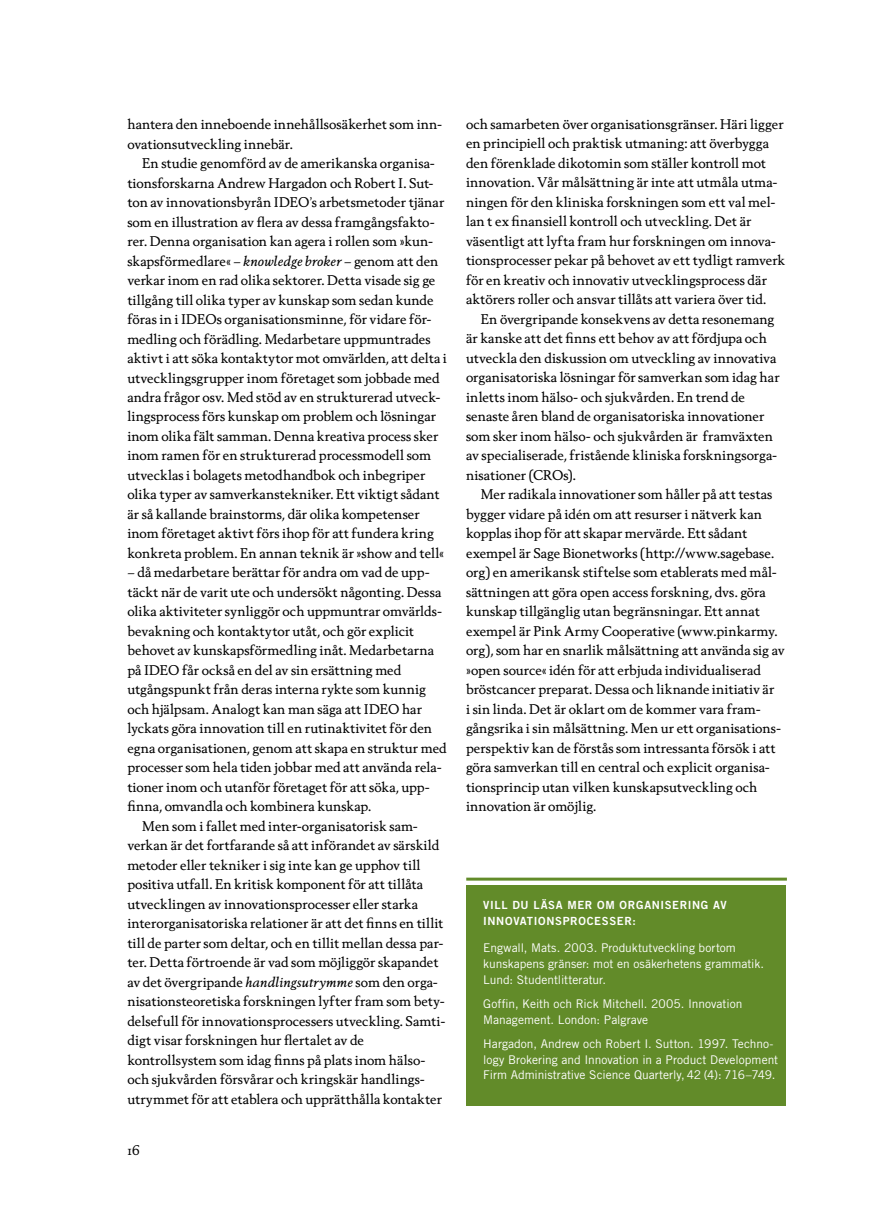
<style>
.page{position:relative;width:872px;height:1212px;background:#fff}
.page>*{position:absolute;margin:0;border:0;box-sizing:border-box;transform-origin:0 0}
.t1{font:13.5px/19.5px "Berling Nova Text Pro";letter-spacing:.005em;color:#000}
.t2{font:12px/15.8px "Trade Gothic LT Pro";color:#fff}
.t3{font:11.25px/15.8px "Trade Gothic LT Pro Bd 2";letter-spacing:.055em;color:#fff}
.s1{font-style:italic}
</style>
<div class="page">
<div style="left:466px;top:885px;width:320px;height:221px;background:#628b29"></div>
<hr style="left:466px;top:877px;width:321px;height:3px;background:#628b29">
<p class="t1" style="left:127px;top:114px;width:316px">hantera den inneboende innehållsosäkerhet som inn&shy;ovationsutveckling innebär.</p>
<p class="t1" style="left:127px;top:153px;width:321px;text-indent:15px">En studie genomförd av de amerikanska organisa&shy;tionsforskarna Andrew Hargadon och Robert I. Sut&shy;ton av innovationsbyrån IDEO’s arbetsmetoder tjänar som en illustration av flera av dessa framgångsfakto&shy;rer. Denna organisation kan agera i rollen som »kun&shy;skapsförmedlare« – <span class="s1">knowledge broker</span> – genom att den verkar inom en rad olika sektorer. Detta visade sig ge tillgång till olika typer av kunskap som sedan kunde föras in i IDEOs organisationsminne, för vidare för&shy;medling och förädling. Medarbetare uppmuntrades aktivt i att söka kontaktytor mot omvärlden, att delta i utvecklingsgrupper inom företaget som jobbade med andra frågor osv. Med stöd av en strukturerad utveck&shy;lingsprocess förs kunskap om problem och lösningar inom olika fält samman. Denna kreativa process sker inom ramen för en strukturerad processmodell som utvecklas i bolagets metodhandbok och inbegriper olika typer av samverkanstekniker. Ett viktigt sådant är så kallande brainstorms, där olika kompetenser inom företaget aktivt förs ihop för att fundera kring konkreta problem. En annan teknik är »show and tell«</p>
<p class="t1" style="left:127px;top:562px;width:304px">– då medarbetare berättar för andra om vad de upp-</p>
<p class="t1" style="left:127px;top:582px;width:315px">täckt när de varit ute och undersökt någonting. Dessa</p>
<p class="t1" style="left:127px;top:601px;width:316px">olika aktiviteter synliggör och uppmuntrar omvärlds-</p>
<p class="t1" style="left:127px;top:621px;width:288px">bevakning och kontaktytor utåt, och gör explicit</p>
<p class="t1" style="left:127px;top:640px;width:308px">behovet av kunskapsförmedling inåt. Medarbetarna</p>
<p class="t1" style="left:127px;top:660px;width:275px">på IDEO får också en del av sin ersättning med</p>
<p class="t1" style="left:127px;top:679px;width:300px">utgångspunkt från deras interna rykte som kunnig</p>
<p class="t1" style="left:127px;top:699px;width:296px">och hjälpsam. Analogt kan man säga att IDEO har</p>
<p class="t1" style="left:127px;top:718px;width:306px">lyckats göra innovation till en rutinaktivitet för den</p>
<p class="t1" style="left:127px;top:738px;width:321px">egna organisationen, genom att skapa en struktur med</p>
<p class="t1" style="left:127px;top:757px;width:316px">processer som hela tiden jobbar med att använda rela-</p>
<p class="t1" style="left:127px;top:777px;width:304px">tioner inom och utanför företaget för att söka, upp-</p>
<p class="t1" style="left:127px;top:796px;width:245px">finna, omvandla och kombinera kunskap.</p>
<p class="t1" style="left:142px;top:816px;width:277px">Men som i fallet med inter-organisatorisk sam-</p>
<p class="t1" style="left:127px;top:835px;width:313px">verkan är det fortfarande så att införandet av särskild</p>
<p class="t1" style="left:127px;top:855px;width:295px">metoder eller tekniker i sig inte kan ge upphov till</p>
<p class="t1" style="left:127px;top:874px;width:297px">positiva utfall. En kritisk komponent för att tillåta</p>
<p class="t1" style="left:127px;top:894px;width:292px">utvecklingen av innovationsprocesser eller starka</p>
<p class="t1" style="left:127px;top:913px;width:318px">interorganisatoriska relationer är att det finns en tillit</p>
<p class="t1" style="left:127px;top:933px;width:317px">till de parter som deltar, och en tillit mellan dessa par-</p>
<p class="t1" style="left:127px;top:952px;width:313px">ter. Detta förtroende är vad som möjliggör skapandet</p>
<p class="t1" style="left:127px;top:972px;width:312px">av det övergripande <span class="s1">handlingsutrymme</span> som den orga-</p>
<p class="t1" style="left:127px;top:991px;width:319px">nisationsteoretiska forskningen lyfter fram som bety-</p>
<p class="t1" style="left:127px;top:1011px;width:319px">delsefull för innovationsprocessers utveckling. Samti-</p>
<p class="t1" style="left:127px;top:1030px;width:238px">digt visar forskningen hur flertalet av de</p>
<p class="t1" style="left:127px;top:1050px;width:299px">kontrollsystem som idag finns på plats inom hälso-</p>
<p class="t1" style="left:127px;top:1069px;width:299px">och sjukvården försvårar och kringskär handlings-</p>
<p class="t1" style="left:127px;top:1089px;width:316px">utrymmet för att etablera och upprätthålla kontakter</p>
<p class="t1" style="left:128px;top:1139px;width:14px">16</p>
<p class="t1" style="left:466px;top:114px;width:321px">och samarbeten över organisationsgränser. Häri ligger en principiell och praktisk utmaning: att överbygga den förenklade dikotomin som ställer kontroll mot innovation. Vår målsättning är inte att utmåla utma&shy;ningen för den kliniska forskningen som ett val mel&shy;lan t ex finansiell kontroll och utveckling. Det är väsentligt att lyfta fram hur forskningen om innova&shy;tionsprocesser pekar på behovet av ett tydligt ramverk för en kreativ och innovativ utvecklingsprocess där aktörers roller och ansvar tillåts att variera över tid.</p>
<p class="t1" style="left:466px;top:309px;width:315px;text-indent:15px">En övergripande konsekvens av detta resonemang är kanske att det finns ett behov av att fördjupa och utveckla den diskussion om utveckling av innovativa organisatoriska lösningar för samverkan som idag har inletts inom hälso- och sjukvården. En trend de senaste åren bland de organisatoriska innovationer som sker inom hälso- och sjukvården är framväxten av specialiserade, fristående kliniska forskningsorga&shy;nisationer (CROs).</p>
<p class="t1" style="left:466px;top:484px;width:320px;text-indent:15px">Mer radikala innovationer som håller på att testas bygger vidare på idén om att resurser i nätverk kan kopplas ihop för att skapar mervärde. Ett sådant exempel är Sage Bionetworks (http://www.sagebase. org) en amerikansk stiftelse som etablerats med mål&shy;sättningen att göra open access forskning, dvs. göra kunskap tillgänglig utan begränsningar. Ett annat exempel är Pink Army Cooperative (www.pinkarmy. org), som har en snarlik målsättning att använda sig av »open source« idén för att erbjuda individualiserad bröstcancer preparat. Dessa och liknande initiativ är<br>i sin linda. Det är oklart om de kommer vara fram&shy;gångsrika i sin målsättning. Men ur ett organisations&shy;perspektiv kan de förstås som intressanta försök i att göra samverkan till en central och explicit organisa&shy;tionsprincip utan vilken kunskapsutveckling och innovation är omöjlig.</p>
<p class="t3" style="left:483px;top:897px;width:244px">VILL DU LÄSA MER OM ORGAN ISERING AV<br>INNOVATIONSPROCESSER:</p>
<p class="t2" style="left:483px;top:940px;width:282px">Engwall, Mats. 2003. Produktutveckling bortom kunskapens gränser: mot en osäkerhetens grammatik.<br>Lund: Studentlitteratur.</p>
<p class="t2" style="left:483px;top:995px;width:260px">Goffin, Keith och Rick Mitchell. 2005. Innovation<br>Management. London: Palgrave</p>
<p class="t2" style="left:483px;top:1035px;width:296px">Hargadon, Andrew och Robert I. Sutton. 1997. Techno&shy;logy Brokering and Innovation in a Product Development<br>Firm Administrative Science Quarterly, 42 (4): 716–749.</p>
</div>
